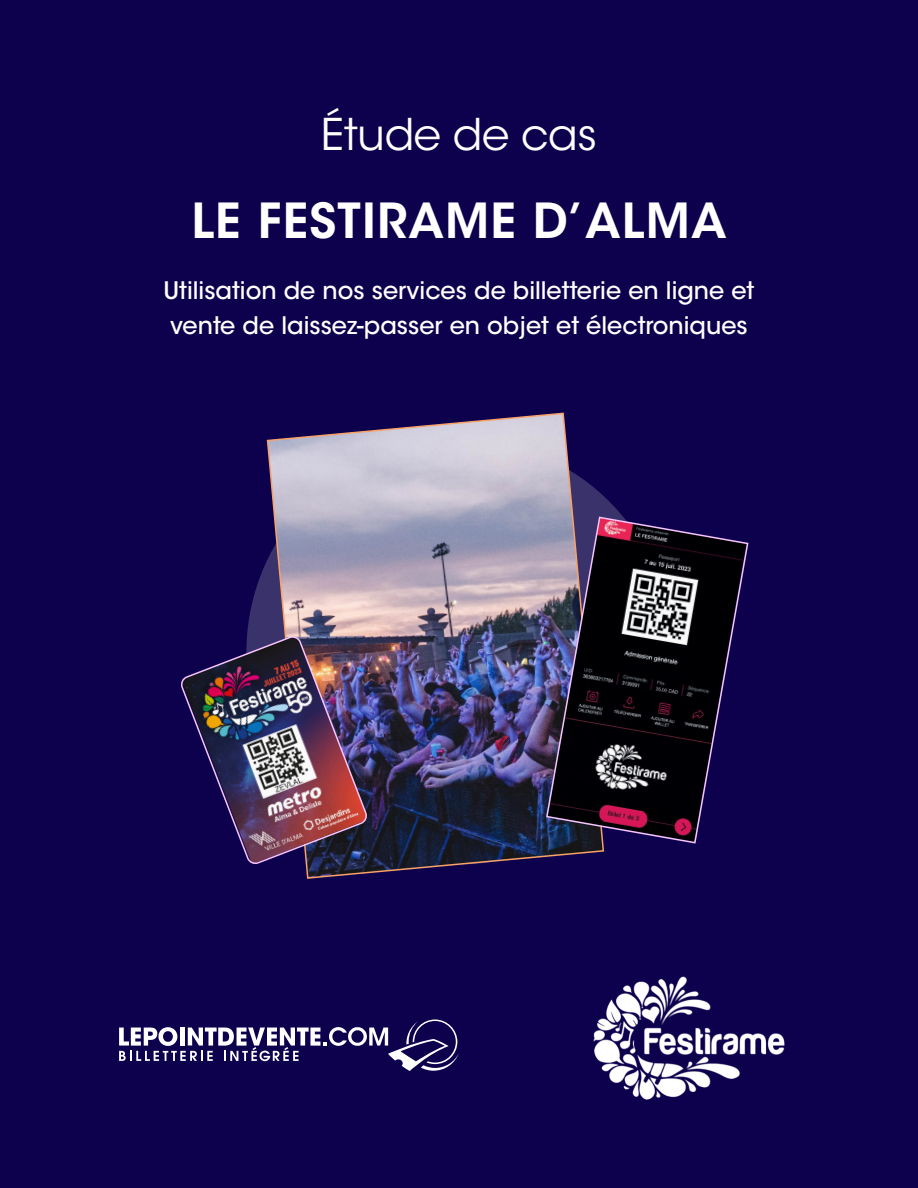
<style>
.page{position:relative;width:918px;height:1188px;background:#0d014d}
.page>*{position:absolute;margin:0;border:0;box-sizing:border-box;transform-origin:0 0}
.t1{font:600 48px "ITC Avant Garde Std";letter-spacing:.025em;color:#fff}
.t2{font:43.5px "ITC Avant Garde Std";letter-spacing:-.01em;color:#fff}
.t3{font:500 24px/34.5px "ITC Avant Garde Std";color:#fff}
</style>
<div class="page">
<svg style="left:119px;top:1020px;width:340px;height:51px"></svg>
<img style="left:593px;top:976px;width:191px;height:124px">
<svg style="left:247px;top:498px;width:375px;height:138px"></svg>
<img style="left:266px;top:412px;width:339px;height:467px">
<img style="left:545px;top:516px;width:204px;height:328px">
<img style="left:181px;top:636px;width:186px;height:228px">
<p class="t2" style="left:321px;top:107px;width:278px">Étude de cas</p>
<p class="t1" style="left:191px;top:190px;width:537px">LE FESTIRAME D’ALMA</p>
<p class="t3" style="left:164px;top:274px;width:592px">Utilisation de nos services de billetterie en ligne et vente de laissez-passer en objet et électroniques</p>
</div>
